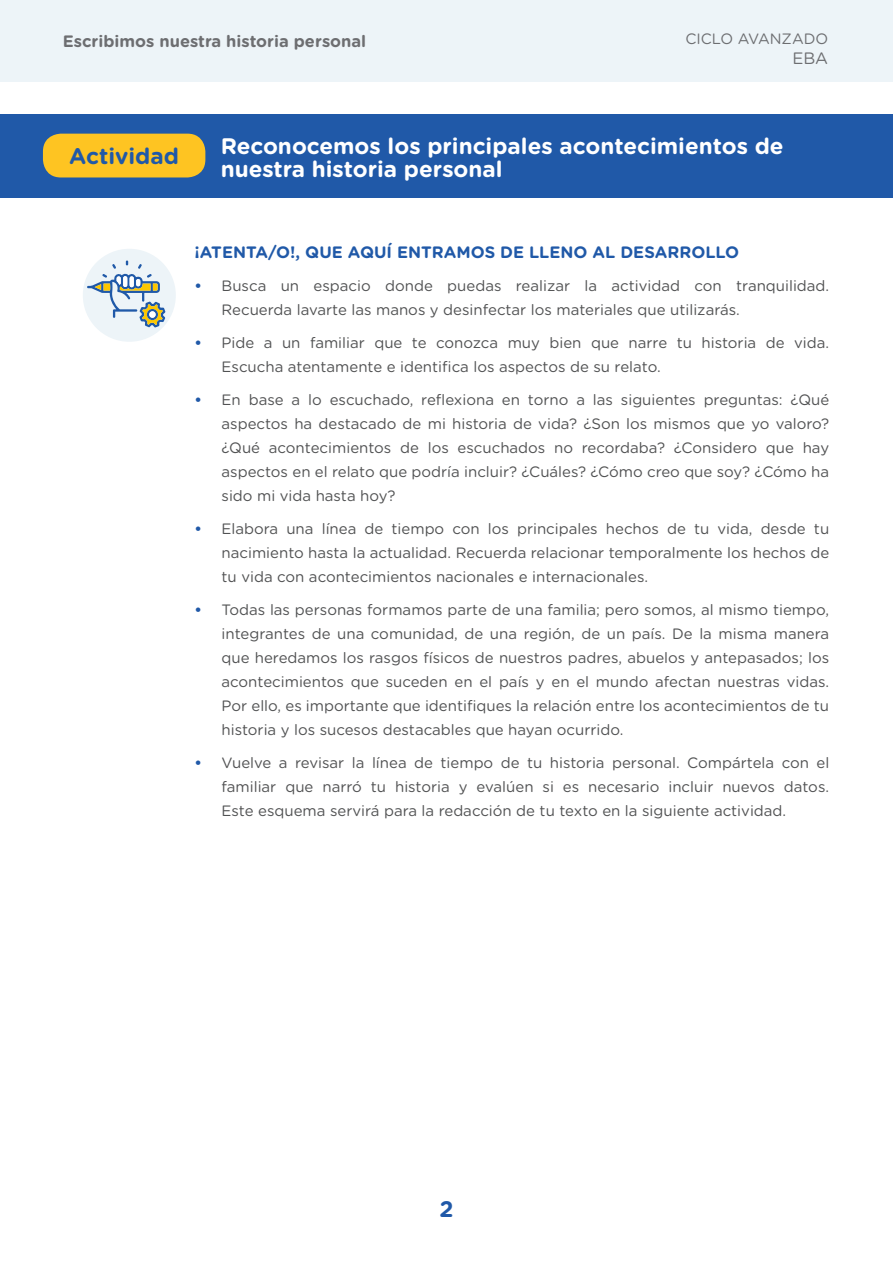
<style>
.page{position:relative;width:893px;height:1263px;background:#fff}
.page>*{position:absolute;margin:0;border:0;box-sizing:border-box;transform-origin:0 0}
.t1{font:700 22.5px/22.5px "Gotham Rounded";color:#fff}
.t2{font:700 22.5px "Gotham Rounded";color:#2059a8}
.t3{font:700 16.5px "Gotham Rounded";color:#2059a8}
.t4{font:700 16.5px "Gotham Rounded";color:#6d6e71}
.t5{font:16.5px "Gotham Rounded";color:#6d6e71}
.t6{font:15px/24px "Gotham Rounded";color:#515253;text-align:justify}
.t7{font:15px "Gotham Rounded";color:#6d6e71}
.s1{font-weight:700;color:#2059a8}
</style>
<div class="page">
<div style="left:0;top:0;width:893px;height:82px;background:#edf4f8"></div>
<div style="left:0;top:115px;width:893px;height:83px;background:#2059a8"></div>
<div style="left:43px;top:134px;width:162px;height:43px;background:#fec422;border-radius:18px"></div>
<div style="left:83px;top:249px;width:93px;height:93px;background:#edf4f8;border-radius:50%"></div>
<svg style="left:87px;top:260px;width:78px;height:67px"></svg>
<div style="left:149px;top:311px;width:7px;height:7px;background:#fff;border-radius:50%"></div>
<p class="t4" style="left:63px;top:32px;width:305px">Escribimos nuestra historia personal</p>
<p class="t7" style="left:685px;top:32px;width:144px">CICLO AVANZADO</p>
<p class="t5" style="left:792px;top:50px;width:37px">EBA</p>
<h1 class="t2" style="left:69px;top:143px;width:111px">Actividad</h1>
<h1 class="t1" style="left:221px;top:135px;width:565px">Reconocemos los principales acontecimientos de nuestra historia personal</h1>
<p class="t3" style="left:195px;top:243px;width:546px">¡ATENTA/O!, QUE AQUÍ ENTRAMOS DE LLENO AL DESARROLLO</p>
<p class="t6" style="left:222px;top:275px;width:609px;text-indent:-27px"><span class="s1">•</span> Busca un espacio donde puedas realizar la actividad con tranquilidad.<br>Recuerda lavarte las manos y desinfectar los materiales que utilizarás.</p>
<p class="t6" style="left:222px;top:332px;width:609px;text-indent:-27px"><span class="s1">•</span> Pide a un familiar que te conozca muy bien que narre tu historia de vida.<br>Escucha atentamente e identifica los aspectos de su relato.</p>
<p class="t6" style="left:222px;top:389px;width:609px;text-indent:-27px"><span class="s1">•</span> En base a lo escuchado, reflexiona en torno a las siguientes preguntas: ¿Qué aspectos ha destacado de mi historia de vida? ¿Son los mismos que yo valoro? ¿Qué acontecimientos de los escuchados no recordaba? ¿Considero que hay aspectos en el relato que podría incluir? ¿Cuáles? ¿Cómo creo que soy? ¿Cómo ha sido mi vida hasta hoy?</p>
<p class="t6" style="left:222px;top:518px;width:609px;text-indent:-27px"><span class="s1">•</span> Elabora una línea de tiempo con los principales hechos de tu vida, desde tu nacimiento hasta la actualidad. Recuerda relacionar temporalmente los hechos de tu vida con acontecimientos nacionales e internacionales.</p>
<p class="t6" style="left:222px;top:599px;width:609px;text-indent:-27px"><span class="s1">•</span> Todas las personas formamos parte de una familia; pero somos, al mismo tiempo, integrantes de una comunidad, de una región, de un país. De la misma manera que heredamos los rasgos físicos de nuestros padres, abuelos y antepasados; los acontecimientos que suceden en el país y en el mundo afectan nuestras vidas.<br>Por ello, es importante que identifiques la relación entre los acontecimientos de tu historia y los sucesos destacables que hayan ocurrido.</p>
<p class="t6" style="left:222px;top:752px;width:609px;text-indent:-27px"><span class="s1">•</span> Vuelve a revisar la línea de tiempo de tu historia personal. Compártela con el familiar que narró tu historia y evalúen si es necesario incluir nuevos datos.<br>Este esquema servirá para la redacción de tu texto en la siguiente actividad.</p>
<h1 class="t2" style="left:439px;top:1196px;width:16px">2</h1>
</div>
